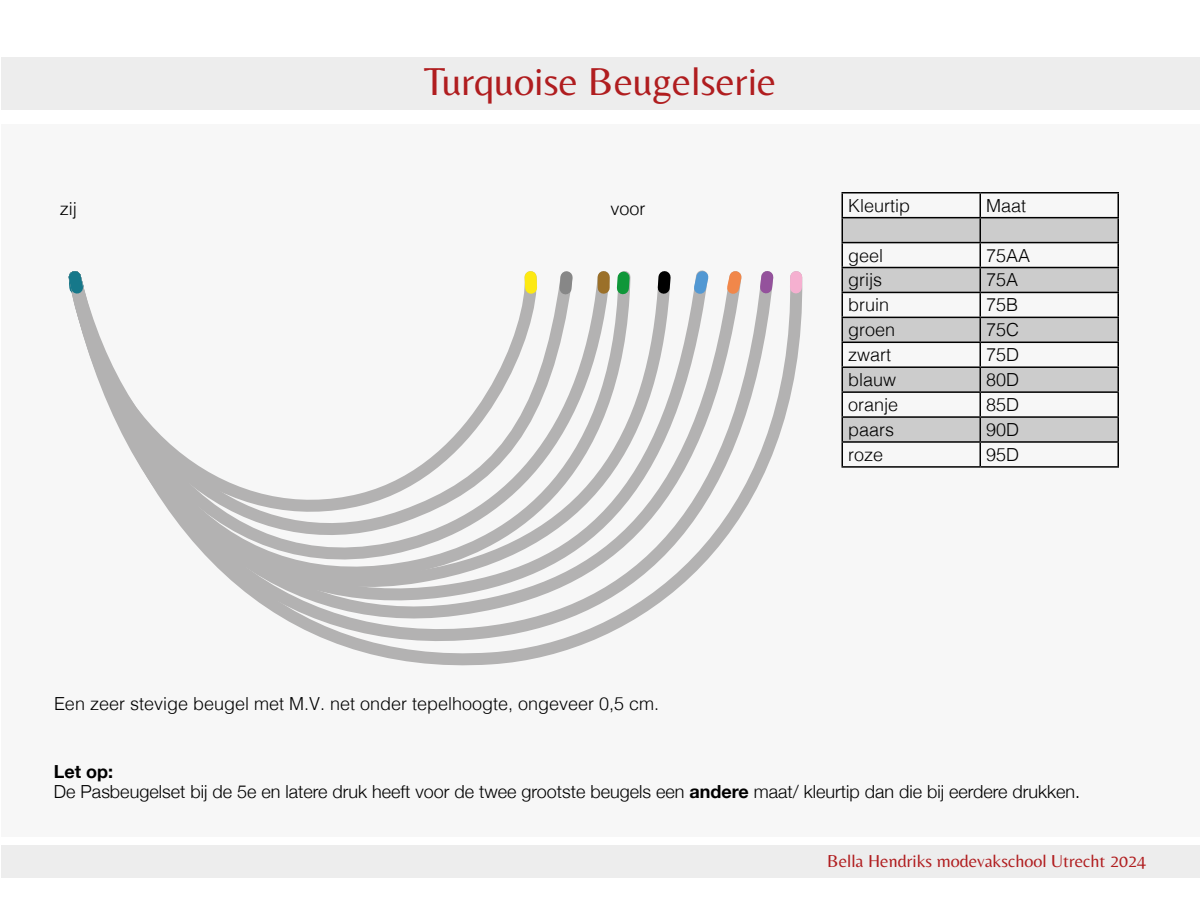
<style>
.page{position:relative;width:1200px;height:900px;background:#fff}
.page>*{position:absolute;margin:0;border:0;box-sizing:border-box;transform-origin:0 0}
.t1{font:40.5px "Belleza";color:#b01d1f}
.t2{font:300 18px "Helvetica";color:#000}
.t3{font:300 18px/19.5px "Helvetica Neue";color:#000}
.t4{font:18px "Belleza";color:#b01d1f}
.s1{font-weight:700}
</style>
<div class="page">
<div style="left:1px;top:124px;width:1199px;height:713px;background:#f7f7f7"></div>
<div style="left:1px;top:57px;width:1199px;height:52px;background:#ededed"></div>
<div style="left:1px;top:845px;width:1199px;height:33px;background:#ededed"></div>
<svg style="left:280px;top:271px;width:523px;height:395px"></svg>
<div style="left:790px;top:277px;width:12px;height:10px;background:#f5b0d0"></div>
<svg style="left:73px;top:271px;width:643px;height:345px"></svg>
<svg style="left:686px;top:270px;width:95px;height:32px"></svg>
<svg style="left:68px;top:271px;width:25px;height:31px"></svg>
<svg style="left:843px;top:218px;width:275px;height:223px;fill:#ccc"></svg>
<hr style="left:842px;top:192px;width:138px;height:2px;background:#000">
<hr style="left:980px;top:192px;width:139px;height:2px;background:#000">
<hr style="left:842px;top:217px;width:138px;height:1px;background:#000">
<hr style="left:980px;top:217px;width:139px;height:1px;background:#000">
<hr style="left:842px;top:242px;width:138px;height:1px;background:#000">
<hr style="left:980px;top:242px;width:139px;height:1px;background:#000">
<hr style="left:842px;top:267px;width:138px;height:1px;background:#000">
<hr style="left:980px;top:267px;width:139px;height:1px;background:#000">
<hr style="left:842px;top:292px;width:138px;height:1px;background:#000">
<hr style="left:980px;top:292px;width:139px;height:1px;background:#000">
<hr style="left:842px;top:317px;width:138px;height:1px;background:#000">
<hr style="left:980px;top:317px;width:139px;height:1px;background:#000">
<hr style="left:842px;top:342px;width:138px;height:1px;background:#000">
<hr style="left:980px;top:342px;width:139px;height:1px;background:#000">
<hr style="left:842px;top:366px;width:138px;height:2px;background:#000">
<hr style="left:980px;top:366px;width:139px;height:2px;background:#000">
<hr style="left:842px;top:391px;width:138px;height:2px;background:#000">
<hr style="left:980px;top:391px;width:139px;height:2px;background:#000">
<hr style="left:842px;top:416px;width:138px;height:2px;background:#000">
<hr style="left:980px;top:416px;width:139px;height:2px;background:#000">
<hr style="left:842px;top:441px;width:138px;height:2px;background:#000">
<svg style="left:842px;top:193px;width:1px;height:273px"></svg>
<hr style="left:980px;top:441px;width:139px;height:2px;background:#000">
<svg style="left:980px;top:193px;width:1px;height:273px"></svg>
<svg style="left:1118px;top:193px;width:1px;height:273px"></svg>
<hr style="left:842px;top:466px;width:138px;height:2px;background:#000">
<hr style="left:980px;top:466px;width:139px;height:2px;background:#000">
<h1 class="t1" style="left:424px;top:57px;width:354px">Turquoise Beugelserie</h1>
<p class="t2" style="left:60px;top:194px;width:18px">zij</p>
<p class="t2" style="left:610px;top:194px;width:37px">voor</p>
<p class="t2" style="left:848px;top:190px;width:64px">Kleurtip</p>
<p class="t2" style="left:986px;top:190px;width:42px">Maat</p>
<p class="t2" style="left:848px;top:240px;width:37px">geel</p>
<p class="t2" style="left:986px;top:240px;width:46px">75AA</p>
<p class="t2" style="left:848px;top:265px;width:35px">grijs</p>
<p class="t2" style="left:986px;top:265px;width:34px">75A</p>
<p class="t2" style="left:848px;top:290px;width:43px">bruin</p>
<p class="t2" style="left:986px;top:290px;width:34px">75B</p>
<p class="t2" style="left:848px;top:315px;width:49px">groen</p>
<p class="t2" style="left:986px;top:315px;width:35px">75C</p>
<p class="t2" style="left:848px;top:340px;width:45px">zwart</p>
<p class="t2" style="left:986px;top:340px;width:35px">75D</p>
<p class="t2" style="left:848px;top:364px;width:50px">blauw</p>
<p class="t2" style="left:986px;top:364px;width:35px">80D</p>
<p class="t2" style="left:848px;top:389px;width:52px">oranje</p>
<p class="t2" style="left:986px;top:389px;width:35px">85D</p>
<p class="t2" style="left:848px;top:414px;width:48px">paars</p>
<p class="t2" style="left:986px;top:414px;width:35px">90D</p>
<p class="t2" style="left:848px;top:439px;width:37px">roze</p>
<p class="t2" style="left:986px;top:439px;width:35px">95D</p>
<p class="t2" style="left:54px;top:689px;width:607px">Een zeer stevige beugel met M.V. net onder tepelhoogte, ongeveer 0,5 cm.</p>
<p class="t3" style="left:54px;top:761px;width:1028px"><span class="s1">Let op:<br></span>De Pasbeugelset bij de 5e en latere druk heeft voor de twee grootste beugels een <span class="s1">andere</span> maat/ kleurtip dan die bij eerdere drukken.</p>
<p class="t4" style="left:827px;top:850px;width:320px">Bella Hendriks modevakschool Utrecht 2024</p>
</div>
